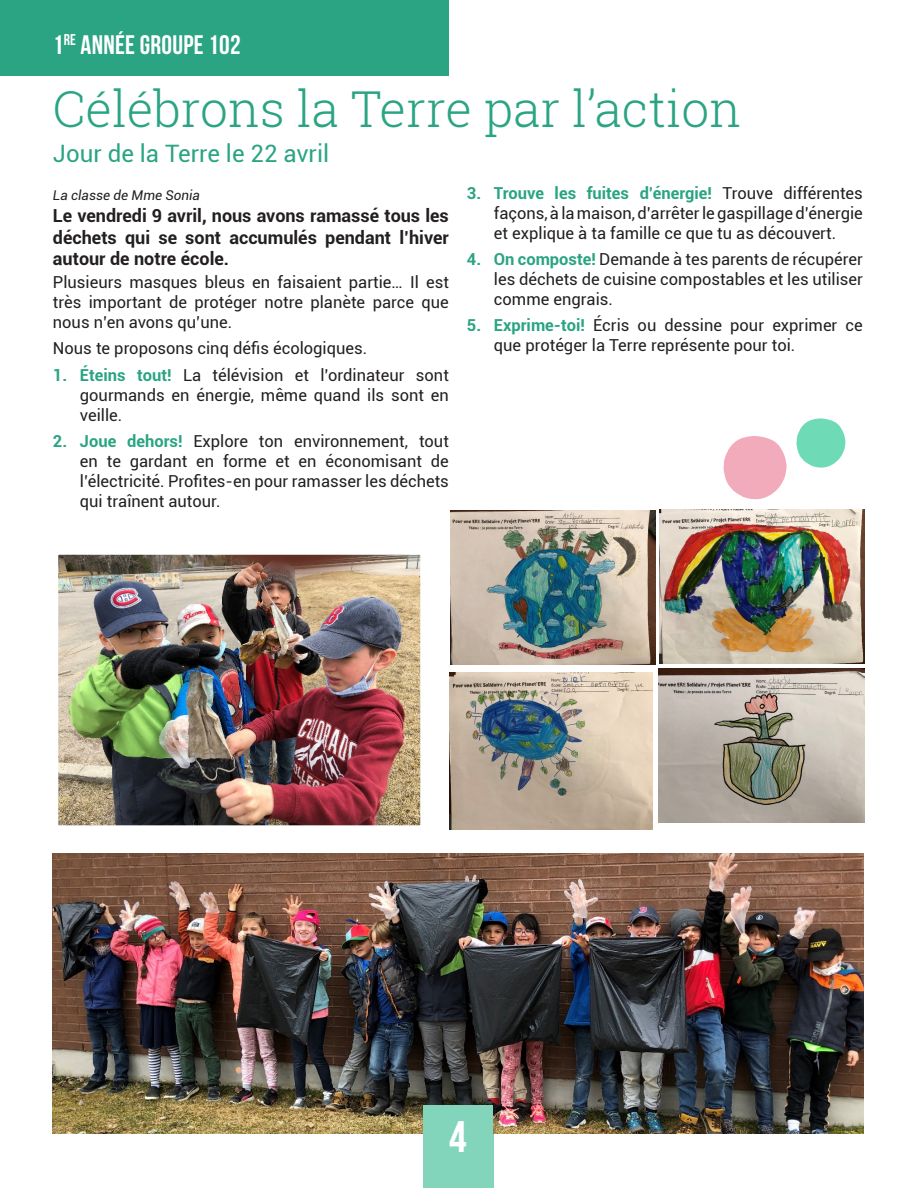
<style>
.page{position:relative;width:918px;height:1188px;background:#fff}
.page>*{position:absolute;margin:0;border:0;box-sizing:border-box;transform-origin:0 0}
.t1{font:300 49.5px "Roboto Slab";color:#2aa483}
.t2{font:44.1px "Bebas Neue";color:#fff}
.t3{font:26.85px "Bebas Neue";letter-spacing:.01em;color:#fff}
.t4{font:24px "Roboto";color:#2aa483}
.t5{font:700 18px/21.6px "Roboto";color:#231f20;text-align:justify}
.t6{font:16.5px/19.8px "Roboto";color:#231f20;text-align:justify}
.t7{font:italic 13.5px "Roboto";color:#231f20}
.s1{font-weight:700;color:#2aa483}
</style>
<div class="page">
<img style="left:59px;top:556px;width:360px;height:268px">
<div style="left:54px;top:551px;width:370px;height:278px;border:4px solid #fff"></div>
<img style="left:53px;top:854px;width:811px;height:280px">
<div style="left:0;top:0;width:449px;height:75px;background:#2aa483"></div>
<div style="left:423px;top:1105px;width:70px;height:83px;background:#82d5bb"></div>
<img style="left:660px;top:510px;width:204px;height:153px">
<img style="left:658px;top:669px;width:206px;height:154px">
<img style="left:449px;top:672px;width:204px;height:157px">
<img style="left:450px;top:511px;width:205px;height:153px">
<svg style="left:796px;top:418px;width:50px;height:50px"></svg>
<svg style="left:724px;top:436px;width:63px;height:63px"></svg>
<p class="t3" style="left:53px;top:30px;width:189px">1<sup>RE</sup> ANNÉE GROUPE 102</p>
<p class="t1" style="left:53px;top:75px;width:690px">Célébrons la Terre par l’action</p>
<p class="t4" style="left:53px;top:136px;width:278px">Jour de la Terre le 22 avril</p>
<p class="t7" style="left:53px;top:186px;width:149px">La classe de Mme Sonia</p>
<p class="t5" style="left:53px;top:204px;width:398px">Le vendredi 9 avril, nous avons ramassé tous les déchets qui se sont accumulés pendant l’hiver autour de notre école.</p>
<p class="t6" style="left:53px;top:272px;width:397px">Plusieurs masques bleus en faisaient partie… Il est très important de protéger notre planète parce que nous n’en avons qu’une.</p>
<p class="t6" style="left:53px;top:338px;width:316px">Nous te proposons cinq défis écologiques.</p>
<p class="t6" style="left:80px;top:365px;width:370px;text-indent:-27px"><span class="s1">1. Éteins tout!</span> La télévision et l’ordinateur sont gourmands en énergie, même quand ils sont en veille.</p>
<p class="t6" style="left:80px;top:431px;width:370px;text-indent:-27px"><span class="s1">2. Joue dehors!</span> Explore ton environnement, tout en te gardant en forme et en économisant de l’électricité. Profites-en pour ramasser les déchets qui traînent autour.</p>
<p class="t6" style="left:494px;top:183px;width:370px;text-indent:-27px"><span class="s1">3. Trouve les fuites d’énergie!</span> Trouve différentes façons, à la maison, d’arrêter le gaspillage d’énergie et explique à ta famille ce que tu as découvert.</p>
<p class="t6" style="left:494px;top:249px;width:370px;text-indent:-27px"><span class="s1">4. On composte!</span> Demande à tes parents de récupérer les déchets de cuisine compostables et les utiliser comme engrais.</p>
<p class="t6" style="left:494px;top:315px;width:370px;text-indent:-27px"><span class="s1">5. Exprime-toi!</span> Écris ou dessine pour exprimer ce que protéger la Terre représente pour toi.</p>
<p class="t2" style="left:449px;top:1112px;width:19px">4</p>
</div>
